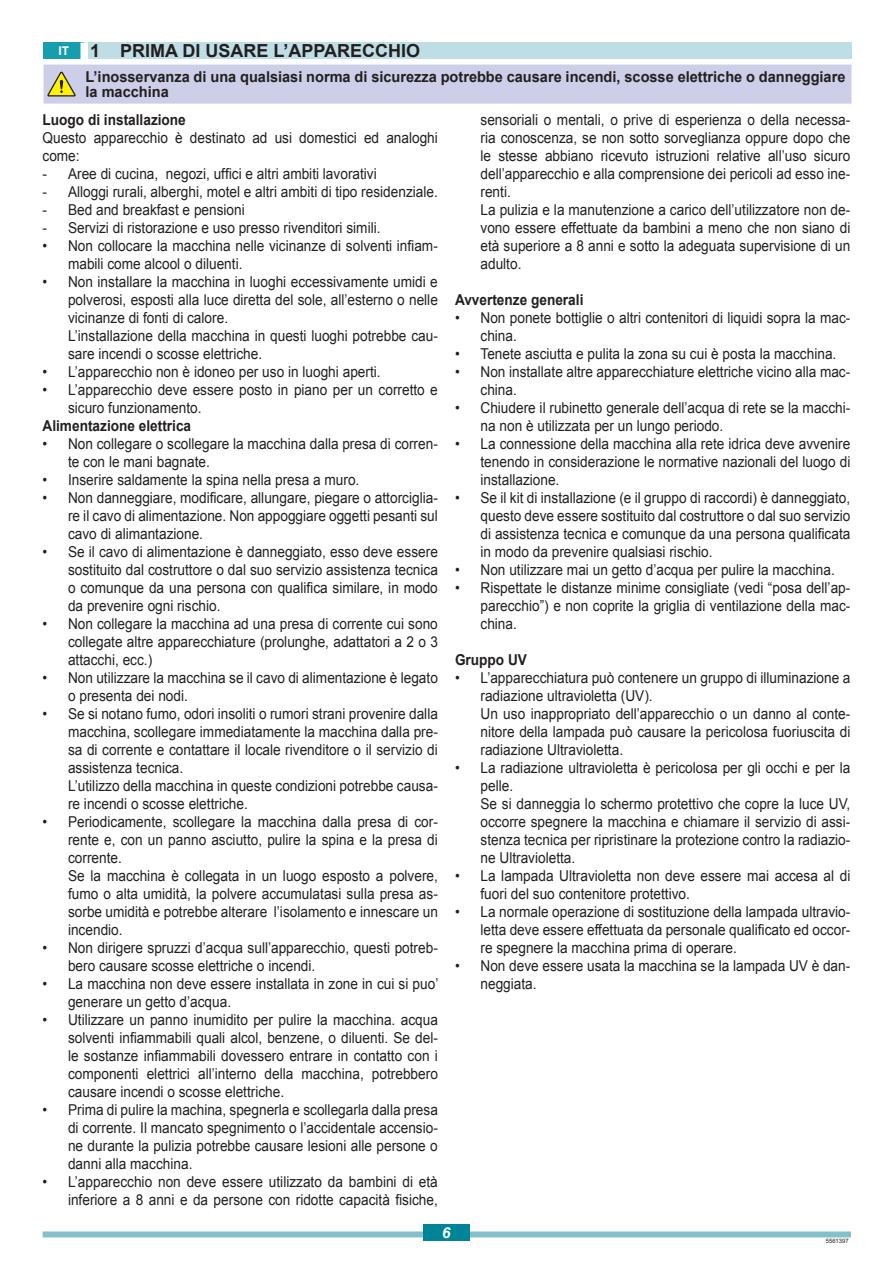
<style>
.page{position:relative;width:893px;height:1263px;background:#fff}
.page>*{position:absolute;margin:0;border:0;box-sizing:border-box;transform-origin:0 0}
.t1{font:700 18px "Arial";color:#231f20}
.t2{font:15px/18px "Arial";color:#231f20;scale:.91 1}
.t3{font:700 15px/15px "Arial";color:#231f20}
.t4{font:700 15px "Arial";color:#231f20;scale:.91 1}
.t5{font:italic 700 15px "Arial";color:#fff;scale:1.05 1}
.t6{font:6px "Arial";color:#231f20}
.s1{font-size:12px;color:#fff}
</style>
<div class="page">
<div style="left:43px;top:1231px;width:808px;height:6px;background:#83c0cc"></div>
<div style="left:423px;top:1225px;width:47px;height:16px;background:#008497"></div>
<div style="left:44px;top:65px;width:807px;height:39px;background:#cdcee7"></div>
<div style="left:44px;top:43px;width:40px;height:16px;background:#169eaf"></div>
<div style="left:84px;top:43px;width:767px;height:16px;background:#bedde4"></div>
<div style="left:80px;top:43px;width:8px;height:16px;background:#fff"></div>
<p class="t1" style="left:59px;top:39px;width:363px"><span class="s1">IT</span> 1 PRIMA DI USARE L’APPARECCHIO</p>
<p class="t3" style="left:85px;top:70px;width:761px">L’inosservanza di una qualsiasi norma di sicurezza potrebbe causare incendi, scosse elettriche o danneggiare la macchina</p>
<p class="t4" style="left:43px;top:110px;width:159px">Luogo di installazione</p>
<p class="t2" style="left:43px;top:129px;width:436px">Questo apparecchio è destinato ad usi domestici ed analoghi come:</p>
<p class="t2" style="left:43px;top:165px;width:369px">- Aree di cucina, negozi, uffici e altri ambiti lavorativi</p>
<p class="t2" style="left:43px;top:183px;width:436px">- Alloggi rurali, alberghi, motel e altri ambiti di tipo residenziale.</p>
<p class="t2" style="left:43px;top:201px;width:224px">- Bed and breakfast e pensioni</p>
<p class="t2" style="left:43px;top:219px;width:373px">- Servizi di ristorazione e uso presso rivenditori simili.</p>
<p class="t2" style="left:68px;top:237px;width:408px;text-indent:-26px">• Non collocare la macchina nelle vicinanze di solventi infiam&shy;mabili come alcool o diluenti.</p>
<p class="t2" style="left:68px;top:273px;width:408px;text-indent:-26px">• Non installare la macchina in luoghi eccessivamente umidi e polverosi, esposti alla luce diretta del sole, all’esterno o nelle vicinanze di fonti di calore.<br>L’installazione della macchina in questi luoghi potrebbe cau&shy;sare incendi o scosse elettriche.</p>
<p class="t2" style="left:43px;top:363px;width:373px">• L’apparecchio non è idoneo per uso in luoghi aperti.</p>
<p class="t2" style="left:68px;top:381px;width:408px;text-indent:-26px">• L’apparecchio deve essere posto in piano per un corretto e sicuro funzionamento.</p>
<p class="t4" style="left:43px;top:416px;width:165px">Alimentazione elettrica</p>
<p class="t2" style="left:68px;top:435px;width:408px;text-indent:-26px">• Non collegare o scollegare la macchina dalla presa di corren&shy;te con le mani bagnate.</p>
<p class="t2" style="left:43px;top:471px;width:350px">• Inserire saldamente la spina nella presa a muro.</p>
<p class="t2" style="left:68px;top:489px;width:408px;text-align:justify;text-indent:-26px">• Non danneggiare, modificare, allungare, piegare o attorciglia&shy;re il cavo di alimentazione. Non appoggiare oggetti pesanti sul cavo di alimantazione.</p>
<p class="t2" style="left:68px;top:543px;width:408px;text-align:justify;text-indent:-26px">• Se il cavo di alimentazione è danneggiato, esso deve essere sostituito dal costruttore o dal suo servizio assistenza tecnica o comunque da una persona con qualifica similare, in modo da prevenire ogni rischio.</p>
<p class="t2" style="left:68px;top:615px;width:408px;text-align:justify;text-indent:-26px">• Non collegare la macchina ad una presa di corrente cui sono collegate altre apparecchiature (prolunghe, adattatori a 2 o 3 attacchi, ecc.)</p>
<p class="t2" style="left:68px;top:669px;width:408px;text-indent:-26px">• Non utilizzare la macchina se il cavo di alimentazione è legato o presenta dei nodi.</p>
<p class="t2" style="left:68px;top:705px;width:408px;text-indent:-26px">• Se si notano fumo, odori insoliti o rumori strani provenire dalla macchina, scollegare immediatamente la macchina dalla pre&shy;sa di corrente e contattare il locale rivenditore o il servizio di assistenza tecnica.<br>L’utilizzo della macchina in queste condizioni potrebbe causa&shy;re incendi o scosse elettriche.</p>
<p class="t2" style="left:68px;top:813px;width:408px;text-indent:-26px">• Periodicamente, scollegare la macchina dalla presa di cor&shy;rente e, con un panno asciutto, pulire la spina e la presa di corrente.<br>Se la macchina è collegata in un luogo esposto a polvere, fumo o alta umidità, la polvere accumulatasi sulla presa as&shy;sorbe umidità e potrebbe alterare l’isolamento e innescare un incendio.</p>
<p class="t2" style="left:68px;top:939px;width:408px;text-indent:-26px">• Non dirigere spruzzi d’acqua sull’apparecchio, questi potreb&shy;bero causare scosse elettriche o incendi.</p>
<p class="t2" style="left:68px;top:975px;width:408px;text-indent:-26px">• La macchina non deve essere installata in zone in cui si puo’ generare un getto d’acqua.</p>
<p class="t2" style="left:68px;top:1011px;width:408px;text-align:justify;text-indent:-26px">• Utilizzare un panno inumidito per pulire la macchina. acqua solventi infiammabili quali alcol, benzene, o diluenti. Se del&shy;le sostanze infiammabili dovessero entrare in contatto con i componenti elettrici all’interno della macchina, potrebbero causare incendi o scosse elettriche.</p>
<p class="t2" style="left:68px;top:1101px;width:408px;text-align:justify;text-indent:-26px">• Prima di pulire la machina, spegnerla e scollegarla dalla presa di corrente. Il mancato spegnimento o l’accidentale accensio&shy;ne durante la pulizia potrebbe causare lesioni alle persone o danni alla macchina.</p>
<p class="t2" style="left:43px;top:1173px;width:436px;text-align:right">• L’apparecchio non deve essere utilizzato da bambini di età inferiore a 8 anni e da persone con ridotte capacità fisiche,</p>
<p class="t2" style="left:480px;top:110px;width:408px">sensoriali o mentali, o prive di esperienza o della necessa&shy;ria conoscenza, se non sotto sorveglianza oppure dopo che le stesse abbiano ricevuto istruzioni relative all’uso sicuro dell’apparecchio e alla comprensione dei pericoli ad esso ine&shy;renti.<br>La pulizia e la manutenzione a carico dell’utilizzatore non de&shy;vono essere effettuate da bambini a meno che non siano di età superiore a 8 anni e sotto la adeguata supervisione di un adulto.</p>
<p class="t4" style="left:455px;top:289px;width:143px">Avvertenze generali</p>
<p class="t2" style="left:480px;top:308px;width:408px;text-indent:-26px">• Non ponete bottiglie o altri contenitori di liquidi sopra la mac&shy;china.</p>
<p class="t2" style="left:455px;top:344px;width:421px">• Tenete asciutta e pulita la zona su cui è posta la macchina.</p>
<p class="t2" style="left:480px;top:362px;width:408px;text-indent:-26px">• Non installate altre apparecchiature elettriche vicino alla mac&shy;china.</p>
<p class="t2" style="left:480px;top:398px;width:408px;text-indent:-26px">• Chiudere il rubinetto generale dell’acqua di rete se la macchi&shy;na non è utilizzata per un lungo periodo.</p>
<p class="t2" style="left:480px;top:434px;width:408px;text-align:justify;text-indent:-26px">• La connessione della macchina alla rete idrica deve avvenire tenendo in considerazione le normative nazionali del luogo di installazione.</p>
<p class="t2" style="left:480px;top:488px;width:408px;text-align:justify;text-indent:-26px">• Se il kit di installazione (e il gruppo di raccordi) è danneggiato, questo deve essere sostituito dal costruttore o dal suo servizio di assistenza tecnica e comunque da una persona qualificata in modo da prevenire qualsiasi rischio.</p>
<p class="t2" style="left:455px;top:560px;width:419px">• Non utilizzare mai un getto d’acqua per pulire la macchina.</p>
<p class="t2" style="left:480px;top:578px;width:408px;text-align:justify;text-indent:-26px">• Rispettate le distanze minime consigliate (vedi “posa dell’ap&shy;parecchio”) e non coprite la griglia di ventilazione della mac&shy;china.</p>
<p class="t4" style="left:455px;top:649px;width:81px">Gruppo UV</p>
<p class="t2" style="left:480px;top:668px;width:408px;text-indent:-26px">• L’apparecchiatura può contenere un gruppo di illuminazione a radiazione ultravioletta (UV).<br>Un uso inappropriato dell’apparecchio o un danno al conte&shy;nitore della lampada può causare la pericolosa fuoriuscita di radiazione Ultravioletta.</p>
<p class="t2" style="left:480px;top:758px;width:408px;text-indent:-26px">• La radiazione ultravioletta è pericolosa per gli occhi e per la pelle.<br>Se si danneggia lo schermo protettivo che copre la luce UV, occorre spegnere la macchina e chiamare il servizio di assi&shy;stenza tecnica per ripristinare la protezione contro la radiazio&shy;ne Ultravioletta.</p>
<p class="t2" style="left:480px;top:866px;width:408px;text-indent:-26px">• La lampada Ultravioletta non deve essere mai accesa al di fuori del suo contenitore protettivo.</p>
<p class="t2" style="left:480px;top:902px;width:408px;text-align:justify;text-indent:-26px">• La normale operazione di sostituzione della lampada ultravio&shy;letta deve essere effettuata da personale qualificato ed occor&shy;re spegnere la macchina prima di operare.</p>
<p class="t2" style="left:480px;top:956px;width:408px;text-indent:-26px">• Non deve essere usata la macchina se la lampada UV è dan&shy;neggiata.</p>
<p class="t5" style="left:442px;top:1223px;width:10px">6</p>
<p class="t6" style="left:826px;top:1237px;width:24px">5561397</p>
</div>
